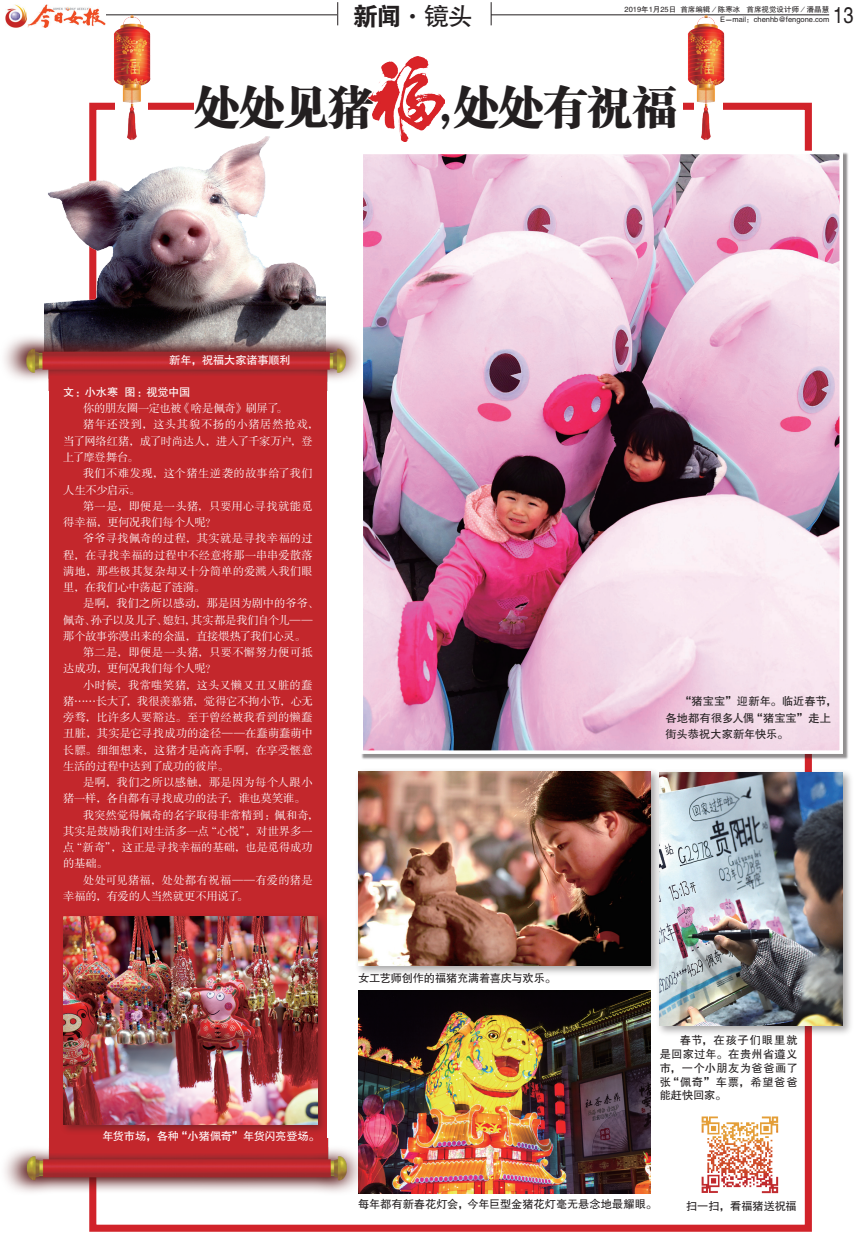
<style>
.page{position:relative;width:858px;height:1248px;background:#fff}
.page>*{position:absolute;margin:0;border:0;box-sizing:border-box;transform-origin:0 0}
.t1{font:45px "FZCSK GBK1 0";letter-spacing:-.01em;color:#231f20}
.t2{font:25px "FZHTJW GB1 0";color:#231f20}
.t3{font:22.62px "FZHTJW GB1 0";color:#231f20;scale:.8 1}
.t4{font:11.25px "FZSSJW GB1 0";letter-spacing:.005em;color:#fff}
.t5{font:11.25px/13.8px "FZHTJW GB1 0";color:#231f20}
.t6{font:11.25px "FZSSJW GB1 0";letter-spacing:.035em;color:#fff}
.t7{font:11.25px "FZSSJW GB1 0";letter-spacing:-.02em;color:#fff}
.t8{font:11.25px "FZHTJW GB1 0";letter-spacing:-.02em;color:#fff}
.t9{font:11.25px "FZSSJW GB1 0";letter-spacing:.025em;color:#fff}
.t10{font:11.25px "FZSSJW GB1 0";letter-spacing:-.015em;color:#fff}
.t11{font:11.25px "FZSSJW GB1 0";letter-spacing:-.025em;color:#fff}
.t12{font:11.25px "FZSSJW GB1 0";letter-spacing:-.03em;color:#fff}
.t13{font:11.25px "FZSSJW GB1 0";letter-spacing:.06em;color:#fff}
.t14{font:11.25px "FZSSJW GB1 0";letter-spacing:.03em;color:#fff}
.t15{font:11.25px "FZHTJW GB1 0";letter-spacing:-.02em;color:#231f20}
.t16{font:7.5px "FZHTJW GB1 0";color:#231f20}
.s1{font-family:"FZDHTJW GB1 0"}
</style>
<div class="page">
<img style="left:45px;top:136px;width:281px;height:185px">
<div style="left:656px;top:768px;width:198px;height:269px;background:#231f20;opacity:.4"></div>
<img style="left:659px;top:772px;width:183px;height:253px">
<div style="left:354px;top:767px;width:308px;height:210px;background:#231f20;opacity:.4"></div>
<img style="left:358px;top:771px;width:293px;height:194px">
<div style="left:360px;top:152px;width:489px;height:608px;background:#231f20;opacity:.5"></div>
<img style="left:364px;top:156px;width:473px;height:593px">
<div style="left:359px;top:151px;width:483px;height:603px;border:4px solid #fff"></div>
<hr style="left:30px;top:14px;width:799px;height:1px;background:#231f20">
<img style="left:6px;top:4px;width:99px;height:24px">
<div style="left:337px;top:2px;width:154px;height:25px;background:#fff"></div>
<svg style="left:337px;top:2px;width:1px;height:23px"></svg>
<svg style="left:491px;top:2px;width:1px;height:23px"></svg>
<img style="left:358px;top:990px;width:293px;height:203px">
<img style="left:4px;top:321px;width:356px;height:69px">
<img style="left:701px;top:1116px;width:78px;height:78px">
<img style="left:677px;top:15px;width:52px;height:125px">
<img style="left:103px;top:15px;width:52px;height:135px">
<img style="left:368px;top:56px;width:77px;height:86px">
<img style="left:5px;top:1138px;width:356px;height:69px">
<div style="left:50px;top:376px;width:277px;height:776px;background:#c3272c"></div>
<div style="left:59px;top:912px;width:270px;height:223px;background:#231f20;opacity:.4"></div>
<img style="left:63px;top:916px;width:254px;height:208px">
<h2 class="t2" style="left:353px;top:3px;width:121px"><span class="s1">新闻</span>·镜头</h2>
<p class="t16" style="left:624px;top:6px;width:206px">2019年1月25日 首席编辑／陈寒冰 首席视觉设计师／潘晶慧</p>
<h3 class="t3" style="left:833px;top:3px;width:27px">13</h3>
<p class="t16" style="left:720px;top:16px;width:111px">E－mail：chenhb@fengone.com</p>
<h1 class="t1" style="left:194px;top:81px;width:180px">处处见猪</h1>
<h1 class="t1" style="left:434px;top:81px;width:244px">，处处有祝福</h1>
<p class="t8" style="left:169px;top:354px;width:123px">新年，祝福大家诸事顺利</p>
<p class="t8" style="left:63px;top:386px;width:129px">文：小水寒 图：视觉中国</p>
<p class="t7" style="left:83px;top:402px;width:206px">你的朋友圈一定也被《啥是佩奇》刷屏了。</p>
<p class="t13" style="left:83px;top:419px;width:237px">猪年还没到，这头其貌不扬的小猪居然抢戏，</p>
<p class="t12" style="left:63px;top:435px;width:251px">当了网络红猪，成了时尚达人，进入了千家万户，登</p>
<p class="t4" style="left:63px;top:451px;width:77px">上了摩登舞台。</p>
<p class="t6" style="left:83px;top:467px;width:231px">我们不难发现，这个猪生逆袭的故事给了我们</p>
<p class="t4" style="left:63px;top:484px;width:78px">人生不少启示。</p>
<p class="t6" style="left:83px;top:500px;width:231px">第一是，即便是一头猪，只要用心寻找就能觅</p>
<p class="t7" style="left:63px;top:516px;width:155px">得幸福，更何况我们每个人呢？</p>
<p class="t9" style="left:83px;top:532px;width:231px">爷爷寻找佩奇的过程，其实就是寻找幸福的过</p>
<p class="t4" style="left:63px;top:549px;width:251px">程，在寻找幸福的过程中不经意将那一串串爱散落</p>
<p class="t4" style="left:63px;top:565px;width:251px">满地，那些极其复杂却又十分简单的爱溅入我们眼</p>
<p class="t11" style="left:63px;top:581px;width:143px">里，在我们心中荡起了涟漪。</p>
<p class="t4" style="left:83px;top:597px;width:237px">是啊，我们之所以感动，那是因为剧中的爷爷、</p>
<p class="t11" style="left:63px;top:614px;width:251px">佩奇、孙子以及儿子、媳妇，其实都是我们自个儿——</p>
<p class="t4" style="left:63px;top:630px;width:244px">那个故事弥漫出来的余温，直接煨热了我们心灵。</p>
<p class="t6" style="left:83px;top:646px;width:231px">第二是，即便是一头猪，只要不懈努力便可抵</p>
<p class="t7" style="left:63px;top:662px;width:155px">达成功，更何况我们每个人呢？</p>
<p class="t14" style="left:83px;top:679px;width:231px">小时候，我常嗤笑猪，这头又懒又丑又脏的蠢</p>
<p class="t10" style="left:63px;top:695px;width:251px">猪……长大了，我很羡慕猪，觉得它不拘小节，心无</p>
<p class="t4" style="left:63px;top:711px;width:251px">旁骛，比许多人要豁达。至于曾经被我看到的懒蠢</p>
<p class="t4" style="left:63px;top:727px;width:251px">丑脏，其实是它寻找成功的途径——在蠢萌蠢萌中</p>
<p class="t4" style="left:63px;top:744px;width:251px">长膘。细细想来，这猪才是高高手啊，在享受惬意</p>
<p class="t7" style="left:63px;top:760px;width:167px">生活的过程中达到了成功的彼岸。</p>
<p class="t6" style="left:83px;top:776px;width:231px">是啊，我们之所以感触，那是因为每个人跟小</p>
<p class="t4" style="left:63px;top:792px;width:244px">猪一样，各自都有寻找成功的法子，谁也莫笑谁。</p>
<p class="t4" style="left:83px;top:809px;width:237px">我突然觉得佩奇的名字取得非常精到：佩和奇，</p>
<p class="t4" style="left:63px;top:825px;width:251px">其实是鼓励我们对生活多一点“心悦”，对世界多一</p>
<p class="t4" style="left:63px;top:841px;width:251px">点“新奇”，这正是寻找幸福的基础，也是觅得成功</p>
<p class="t4" style="left:63px;top:857px;width:46px">的基础。</p>
<p class="t9" style="left:83px;top:874px;width:231px">处处可见猪福，处处都有祝福——有爱的猪是</p>
<p class="t10" style="left:63px;top:890px;width:186px">幸福的，有爱的人当然就更不用说了。</p>
<p class="t8" style="left:102px;top:1129px;width:219px">年货市场，各种“小猪佩奇”年货闪亮登场。</p>
<p class="t5" style="left:665px;top:693px;width:172px;line-height:16.2px;text-indent:14px">“猪宝宝”迎新年。临近春节，各地都有很多人偶“猪宝宝”走上街头恭祝大家新年快乐。</p>
<p class="t15" style="left:358px;top:972px;width:199px">女工艺师创作的福猪充满着喜庆与欢乐。</p>
<p class="t5" style="left:659px;top:1033px;width:139px;text-align:justify;text-indent:20px">春节，在孩子们眼里就是回家过年。在贵州省遵义市，一个小朋友为爸爸画了张“佩奇”车票，希望爸爸能赶快回家。</p>
<p class="t5" style="left:358px;top:1197px;width:300px">每年都有新春花灯会，今年巨型金猪花灯毫无悬念地最耀眼。</p>
<p class="t5" style="left:686px;top:1199px;width:112px">扫一扫，看福猪送祝福</p>
</div>
